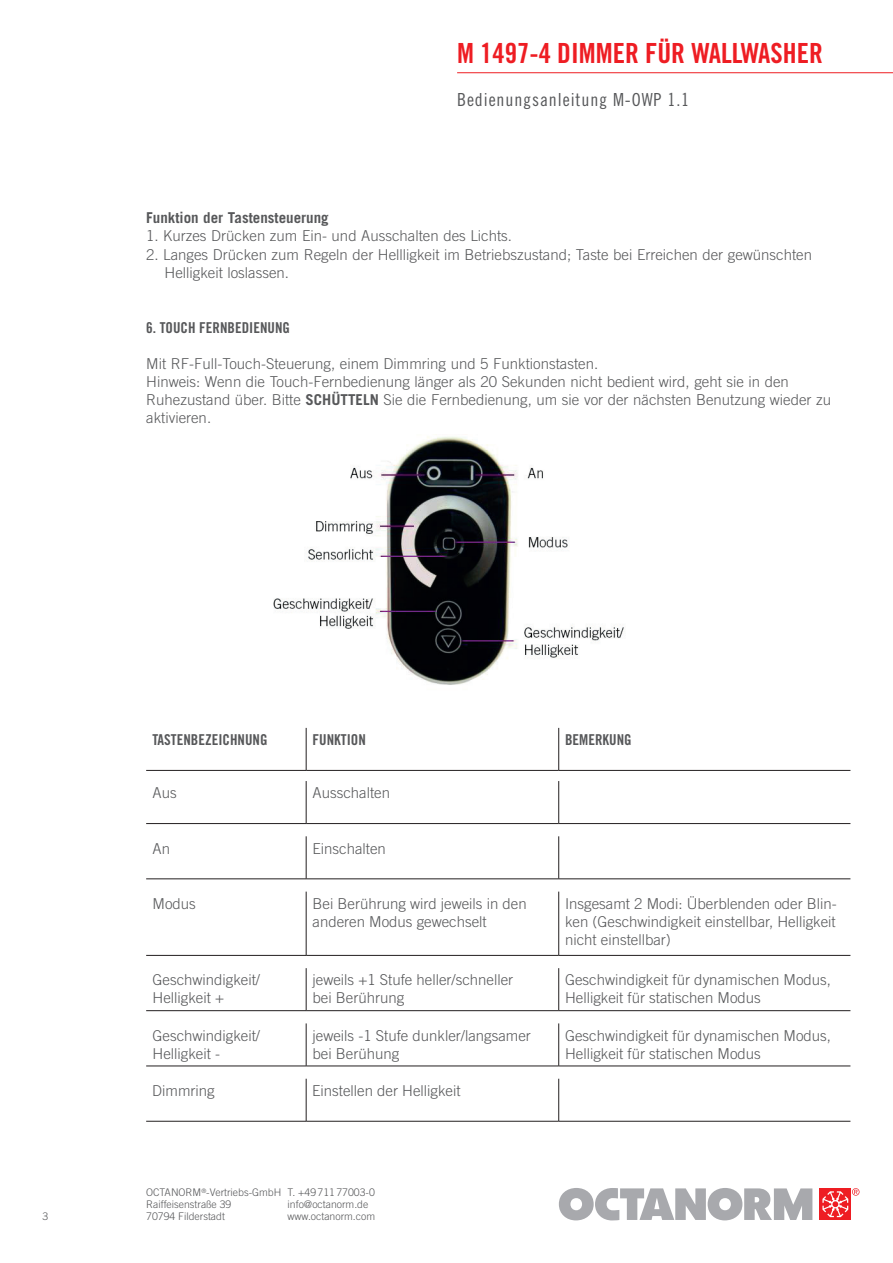
<style>
.page{position:relative;width:893px;height:1263px;background:#fff}
.page>*{position:absolute;margin:0;border:0;box-sizing:border-box;transform-origin:0 0}
.t1{font:27.75px "Trade Gothic LT Pro Bd Cn 20";color:#ee1d23}
.t2{font:18px "Trade Gothic LT Pro Cn 18";letter-spacing:.05em;color:#57585a}
.t3{font:300 15px/18px "Trade Gothic LT Pro";color:#57585a}
.t4{font:15px "Trade Gothic LT Pro Bd Cn 20";color:#57585a}
.t5{font:700 15px "Trade Gothic LT Pro";color:#57585a}
.t6{font:300 10.5px/12px "Trade Gothic LT Pro";color:#57585a}
.s1{font-weight:700}
</style>
<div class="page">
<svg style="left:559px;top:1188px;width:253px;height:32px"></svg>
<div style="left:820px;top:1188px;width:31px;height:32px;background:#ee1d23"></div>
<svg style="left:822px;top:1188px;width:37px;height:29px"></svg>
<img style="left:273px;top:436px;width:351px;height:249px">
<hr style="left:306px;top:728px;width:1px;height:42px;background:#231f20">
<hr style="left:558px;top:728px;width:1px;height:42px;background:#231f20">
<hr style="left:146px;top:770px;width:160px;height:1px;background:#231f20">
<hr style="left:306px;top:770px;width:253px;height:1px;background:#231f20">
<hr style="left:559px;top:770px;width:291px;height:1px;background:#231f20">
<hr style="left:306px;top:781px;width:1px;height:42px;background:#231f20">
<hr style="left:558px;top:781px;width:1px;height:42px;background:#231f20">
<hr style="left:146px;top:823px;width:160px;height:1px;background:#231f20">
<hr style="left:306px;top:823px;width:253px;height:1px;background:#231f20">
<hr style="left:559px;top:823px;width:291px;height:1px;background:#231f20">
<hr style="left:306px;top:836px;width:1px;height:43px;background:#231f20">
<hr style="left:558px;top:836px;width:1px;height:43px;background:#231f20">
<hr style="left:146px;top:878px;width:160px;height:1px;background:#231f20">
<hr style="left:306px;top:878px;width:253px;height:1px;background:#231f20">
<hr style="left:559px;top:878px;width:291px;height:1px;background:#231f20">
<hr style="left:306px;top:891px;width:1px;height:64px;background:#231f20">
<hr style="left:558px;top:891px;width:1px;height:64px;background:#231f20">
<hr style="left:146px;top:955px;width:160px;height:1px;background:#231f20">
<hr style="left:306px;top:955px;width:253px;height:1px;background:#231f20">
<hr style="left:559px;top:955px;width:291px;height:1px;background:#231f20">
<hr style="left:306px;top:968px;width:1px;height:42px;background:#231f20">
<hr style="left:558px;top:968px;width:1px;height:42px;background:#231f20">
<hr style="left:146px;top:1010px;width:160px;height:1px;background:#231f20">
<hr style="left:306px;top:1010px;width:253px;height:1px;background:#231f20">
<hr style="left:559px;top:1010px;width:291px;height:1px;background:#231f20">
<hr style="left:306px;top:1023px;width:1px;height:43px;background:#231f20">
<hr style="left:558px;top:1023px;width:1px;height:43px;background:#231f20">
<hr style="left:146px;top:1066px;width:160px;height:1px;background:#231f20">
<hr style="left:306px;top:1066px;width:253px;height:1px;background:#231f20">
<hr style="left:559px;top:1066px;width:291px;height:1px;background:#231f20">
<hr style="left:306px;top:1079px;width:1px;height:42px;background:#231f20">
<hr style="left:558px;top:1079px;width:1px;height:42px;background:#231f20">
<hr style="left:146px;top:1121px;width:160px;height:1px;background:#231f20">
<hr style="left:306px;top:1121px;width:253px;height:1px;background:#231f20">
<hr style="left:559px;top:1121px;width:291px;height:1px;background:#231f20">
<hr style="left:457px;top:72px;width:436px;height:1px;background:#ee1d23">
<h1 class="t1" style="left:457px;top:36px;width:367px">M 1497-4 DIMMER FÜR WALLWASHER</h1>
<p class="t2" style="left:457px;top:89px;width:234px">Bedienungsanleitung M-OWP 1.1</p>
<p class="t5" style="left:146px;top:209px;width:184px">Funktion der Tastensteuerung</p>
<p class="t3" style="left:146px;top:227px;width:367px">1. Kurzes Drücken zum Ein- und Ausschalten des Lichts.</p>
<p class="t3" style="left:165px;top:245px;width:649px;text-indent:-18px">2. Langes Drücken zum Regeln der Hellligkeit im Betriebszustand; Taste bei Erreichen der gewünschten<br>Helligkeit loslassen.</p>
<p class="t4" style="left:146px;top:318px;width:145px">6. TOUCH FERNBEDIENUNG</p>
<p class="t3" style="left:146px;top:354px;width:686px">Mit RF-Full-Touch-Steuerung, einem Dimmring und 5 Funktionstasten.<br>Hinweis: Wenn die Touch-Fernbedienung länger als 20 Sekunden nicht bedient wird, geht sie in den Ruhezustand über. Bitte <span class="s1">SCHÜTTELN</span> Sie die Fernbedienung, um sie vor der nächsten Benutzung wieder zu aktivieren.</p>
<p class="t6" style="left:43px;top:1210px;width:7px">3</p>
<p class="t4" style="left:153px;top:731px;width:116px">TASTENBEZEICHNUNG</p>
<p class="t4" style="left:313px;top:731px;width:55px">FUNKTION</p>
<p class="t4" style="left:565px;top:731px;width:68px">BEMERKUNG</p>
<p class="t3" style="left:153px;top:784px;width:26px">Aus</p>
<p class="t3" style="left:313px;top:784px;width:79px">Ausschalten</p>
<p class="t3" style="left:153px;top:839px;width:19px">An</p>
<p class="t3" style="left:313px;top:839px;width:75px">Einschalten</p>
<p class="t3" style="left:153px;top:894px;width:45px">Modus</p>
<p class="t3" style="left:313px;top:894px;width:216px">Bei Berührung wird jeweils in den anderen Modus gewechselt</p>
<p class="t3" style="left:565px;top:894px;width:273px;text-align:justify">Insgesamt 2 Modi: Überblenden oder Blin&shy;ken (Geschwindigkeit einstellbar, Helligkeit nicht einstellbar)</p>
<p class="t3" style="left:153px;top:971px;width:109px">Geschwindigkeit/<br>Helligkeit +</p>
<p class="t3" style="left:313px;top:971px;width:202px">jeweils +1 Stufe heller/schneller bei Berührung</p>
<p class="t3" style="left:565px;top:971px;width:267px">Geschwindigkeit für dynamischen Modus,<br>Helligkeit für statischen Modus</p>
<p class="t3" style="left:153px;top:1026px;width:109px">Geschwindigkeit/<br>Helligkeit -</p>
<p class="t3" style="left:313px;top:1026px;width:220px">jeweils -1 Stufe dunkler/langsamer bei Berühung</p>
<p class="t3" style="left:565px;top:1026px;width:267px">Geschwindigkeit für dynamischen Modus,<br>Helligkeit für statischen Modus</p>
<p class="t3" style="left:152px;top:1081px;width:64px">Dimmring</p>
<p class="t3" style="left:312px;top:1081px;width:150px">Einstellen der Helligkeit</p>
<p class="t6" style="left:146px;top:1186px;width:137px">OCTANORM<sup>®</sup>-Vertriebs-GmbH<br>Raiffeisenstraße 39<br>70794 Filderstadt</p>
<p class="t6" style="left:288px;top:1186px;width:89px">T. +4971177003-0 info@octanorm.de www.octanorm.com</p>
</div>
